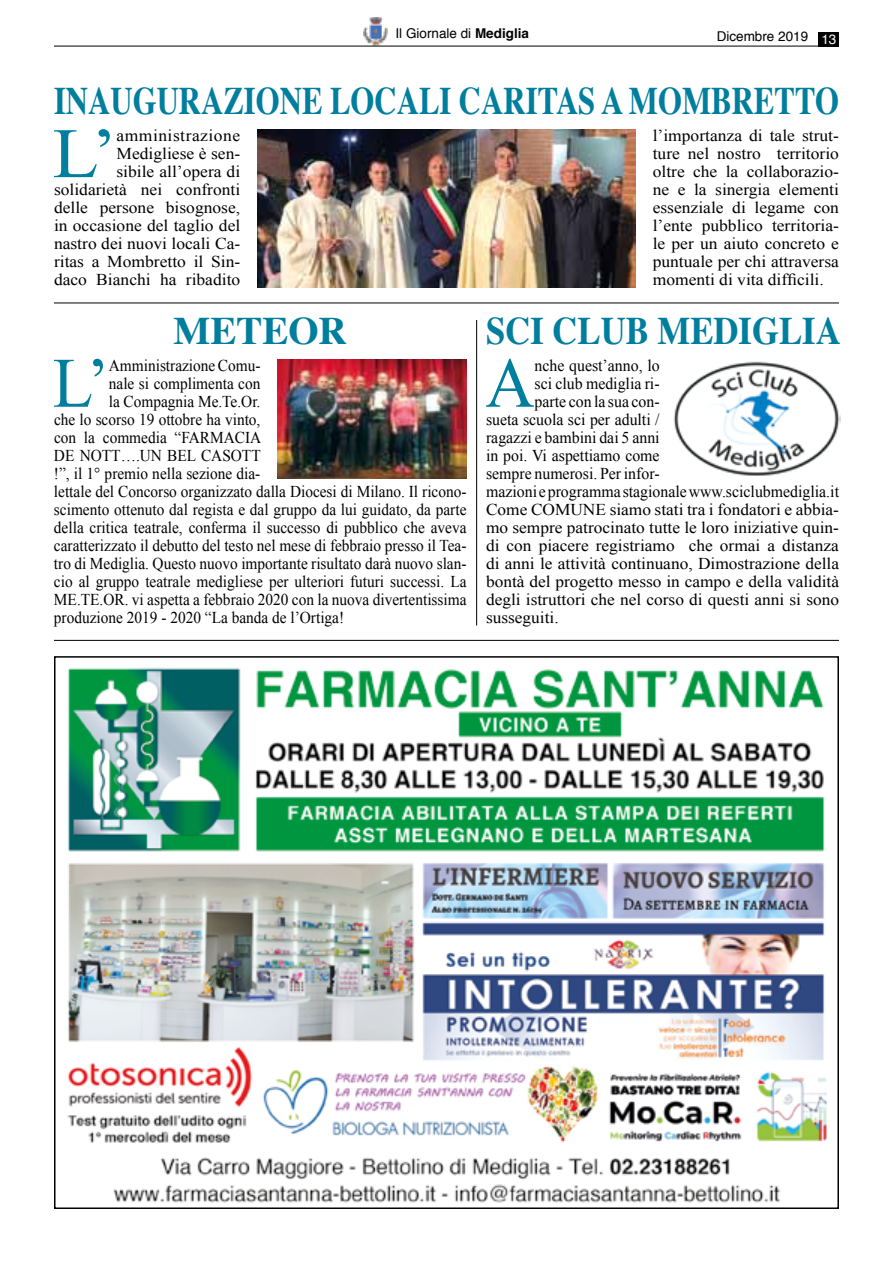
<style>
.page{position:relative;width:893px;height:1263px;background:#fff}
.page>*{position:absolute;margin:0;border:0;box-sizing:border-box;transform-origin:0 0}
.t1{font:70.8px "Times New Roman";color:#007e9d;scale:.93 1}
.t2{font:70.8px "Times New Roman";color:#007e9d;scale:1.06 1}
.t3{font:70.8px "Times New Roman";color:#007e9d;scale:.96 1}
.t4{font:700 39px "Times";color:#007e9d;scale:.79 1}
.t5{font:700 39px "Times";color:#007e9d;scale:.89 1}
.t6{font:700 39px "Times";color:#007e9d}
.t7{font:16.5px "Times New Roman";color:#000;scale:.93 1}
.t8{font:16.5px/18px "Times New Roman";color:#000;text-align:right;scale:1.06 1}
.t9{font:16.5px "Times New Roman";color:#000;scale:1.05 1}
.t10{font:16.5px "Times New Roman";color:#000;scale:.96 1}
.t11{font:13.5px "Helvetica";color:#000}
.s1{font-weight:700}
.s2{color:#fff}
</style>
<div class="page">
<img style="left:364px;top:17px;width:23px;height:29px">
<hr style="left:54px;top:46px;width:785px;height:1px;background:#000">
<div style="left:819px;top:32px;width:20px;height:14px;background:#000"></div>
<hr style="left:54px;top:640px;width:785px;height:1px;background:#000">
<hr style="left:54px;top:303px;width:785px;height:1px;background:#000">
<img style="left:67px;top:667px;width:760px;height:536px">
<img style="left:277px;top:359px;width:189px;height:119px">
<img style="left:257px;top:130px;width:379px;height:157px">
<img style="left:673px;top:361px;width:167px;height:115px">
<hr style="left:476px;top:320px;width:1px;height:305px;background:#000">
<p class="t11" style="left:395px;top:23px;width:135px">Il Giornale di <span class="s1">Mediglia</span></p>
<p class="t11" style="left:717px;top:26px;width:121px">Dicembre 2019 <span class="s2">13</span></p>
<h2 class="t4" style="left:54px;top:64px;width:995px">INAUGURAZIONE LOCALI CARITAS A MOMBRETTO</h2>
<h1 class="t2" style="left:52px;top:106px;width:62px">L’</h1>
<p class="t8" style="left:54px;top:126px;width:177px">amministrazione<br>Medigliese è sen-<br>sibile all’opera di solidarietà nei confronti delle persone bisognose, in occasione del taglio del nastro dei nuovi locali Ca&shy;ritas a Mombretto il Sin&shy;daco Bianchi ha ribadito</p>
<p class="t8" style="left:653px;top:126px;width:177px;text-align:justify">l’importanza di tale strut&shy;ture nel nostro territorio oltre che la collaborazio&shy;ne e la sinergia elementi essenziale di legame con l’ente pubblico territoria&shy;le per un aiuto concreto e puntuale per chi attraversa momenti di vita difficili.</p>
<h2 class="t6" style="left:174px;top:293px;width:30px">METEOR</h2>
<h1 class="t1" style="left:53px;top:335px;width:62px">L’</h1>
<p class="t7" style="left:109px;top:354px;width:165px">Amministrazione Comu-</p>
<p class="t7" style="left:109px;top:372px;width:165px">nale si complimenta con</p>
<p class="t7" style="left:109px;top:390px;width:165px">la Compagnia Me.Te.Or.</p>
<p class="t7" style="left:54px;top:408px;width:223px">che lo scorso 19 ottobre ha vinto,</p>
<p class="t7" style="left:54px;top:426px;width:224px">con la commedia “FARMACIA</p>
<p class="t7" style="left:54px;top:444px;width:224px">DE NOTT….UN BEL CASOTT</p>
<p class="t7" style="left:54px;top:462px;width:223px">!”, il 1° premio nella sezione dia-</p>
<p class="t7" style="left:54px;top:480px;width:445px">lettale del Concorso organizzato dalla Diocesi di Milano. Il ricono-</p>
<p class="t7" style="left:54px;top:498px;width:445px">scimento ottenuto dal regista e dal gruppo da lui guidato, da parte</p>
<p class="t7" style="left:54px;top:516px;width:445px">della critica teatrale, conferma il successo di pubblico che aveva</p>
<p class="t7" style="left:54px;top:534px;width:445px">caratterizzato il debutto del testo nel mese di febbraio presso il Tea-</p>
<p class="t7" style="left:54px;top:552px;width:445px">tro di Mediglia. Questo nuovo importante risultato darà nuovo slan-</p>
<p class="t7" style="left:54px;top:570px;width:445px">cio al gruppo teatrale medigliese per ulteriori futuri successi. La</p>
<p class="t7" style="left:54px;top:588px;width:445px">ME.TE.OR. vi aspetta a febbraio 2020 con la nuova divertentissima</p>
<p class="t7" style="left:54px;top:606px;width:314px">produzione 2019 - 2020 “La banda de l’Ortiga!</p>
<h2 class="t5" style="left:486px;top:293px;width:103px">SCI CLU</h2>
<h2 class="t5" style="left:626px;top:293px;width:62px">B MEDIGLI</h2>
<h2 class="t5" style="left:816px;top:293px;width:30px">A</h2>
<h1 class="t3" style="left:485px;top:335px;width:51px">A</h1>
<p class="t10" style="left:535px;top:354px;width:132px">nche quest’anno, lo</p>
<p class="t10" style="left:535px;top:372px;width:132px">sci club mediglia ri-</p>
<p class="t10" style="left:535px;top:390px;width:132px">parte con la sua con-</p>
<p class="t10" style="left:486px;top:408px;width:182px">sueta scuola sci per adulti /</p>
<p class="t10" style="left:486px;top:426px;width:182px">ragazzi e bambini dai 5 anni</p>
<p class="t10" style="left:486px;top:444px;width:182px">in poi. Vi aspettiamo come</p>
<p class="t10" style="left:486px;top:462px;width:182px">sempre numerosi. Per infor-</p>
<p class="t10" style="left:486px;top:480px;width:369px">mazioni e programma stagionale www.sciclubmediglia.it</p>
<p class="t9" style="left:486px;top:498px;width:338px">Come COMUNE siamo stati tra i fondatori e abbia-</p>
<p class="t9" style="left:486px;top:516px;width:338px">mo sempre patrocinato tutte le loro iniziative quin-</p>
<p class="t9" style="left:486px;top:534px;width:338px">di con piacere registriamo che ormai a distanza</p>
<p class="t9" style="left:486px;top:552px;width:338px">di anni le attività continuano, Dimostrazione della</p>
<p class="t9" style="left:486px;top:570px;width:338px">bontà del progetto messo in campo e della validità</p>
<p class="t9" style="left:486px;top:588px;width:338px">degli istruttori che nel corso di questi anni si sono</p>
<p class="t9" style="left:486px;top:606px;width:71px">susseguiti.</p>
</div>
